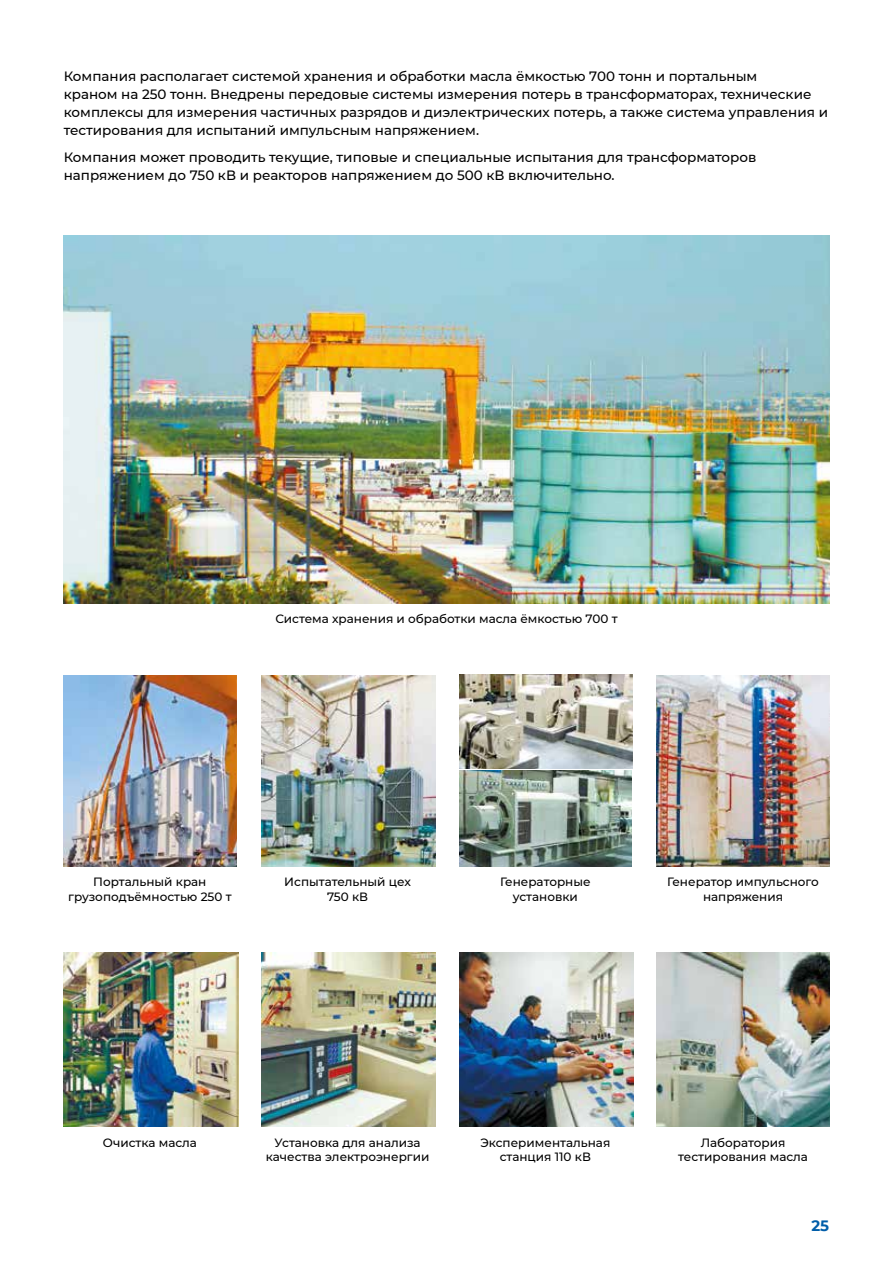
<style>
.page{position:relative;width:893px;height:1263px;background:#fff}
.page>*{position:absolute;margin:0;border:0;box-sizing:border-box;transform-origin:0 0}
.t1{font:700 15px "Montserrat";color:#005da9}
.t2{font:500 13.5px/18px "Montserrat";color:#000}
.t3{font:500 12px/14.4px "Montserrat";color:#000;text-align:center}
</style>
<div class="page">
<img style="left:64px;top:236px;width:765px;height:367px">
<img style="left:64px;top:675px;width:173px;height:191px">
<img style="left:261px;top:675px;width:175px;height:191px">
<img style="left:460px;top:675px;width:172px;height:93px">
<img style="left:459px;top:771px;width:173px;height:95px">
<img style="left:657px;top:675px;width:173px;height:191px">
<img style="left:64px;top:952px;width:174px;height:175px">
<img style="left:261px;top:952px;width:175px;height:175px">
<img style="left:459px;top:952px;width:175px;height:175px">
<img style="left:657px;top:952px;width:173px;height:175px">
<p class="t2" style="left:64px;top:67px;width:766px">Компания располагает системой хранения и обработки масла ёмкостью 700 тонн и портальным<br>краном на 250 тонн. Внедрены передовые системы измерения потерь в трансформаторах, технические комплексы для измерения частичных разрядов и диэлектрических потерь, а также система управления и тестирования для испытаний импульсным напряжением.</p>
<p class="t2" style="left:64px;top:147px;width:694px">Компания может проводить текущие, типовые и специальные испытания для трансформаторов напряжением до 750 кВ и реакторов напряжением до 500 кВ включительно.</p>
<p class="t3" style="left:275px;top:611px;width:344px">Система хранения и обработки масла ёмкостью 700 т</p>
<p class="t3" style="left:68px;top:874px;width:165px">Портальный кран грузоподъёмностью 250 т</p>
<p class="t3" style="left:284px;top:874px;width:128px">Испытательный цех<br>750 кВ</p>
<p class="t3" style="left:500px;top:874px;width:92px">Генераторные установки</p>
<p class="t3" style="left:667px;top:874px;width:153px">Генератор импульсного напряжения</p>
<p class="t3" style="left:103px;top:1135px;width:95px">Очистка масла</p>
<p class="t3" style="left:266px;top:1135px;width:165px">Установка для анализа качества электроэнергии</p>
<p class="t3" style="left:480px;top:1135px;width:131px">Экспериментальная станция 110 кВ</p>
<p class="t3" style="left:678px;top:1135px;width:131px">Лаборатория тестирования масла</p>
<p class="t1" style="left:811px;top:1214px;width:19px">25</p>
</div>
